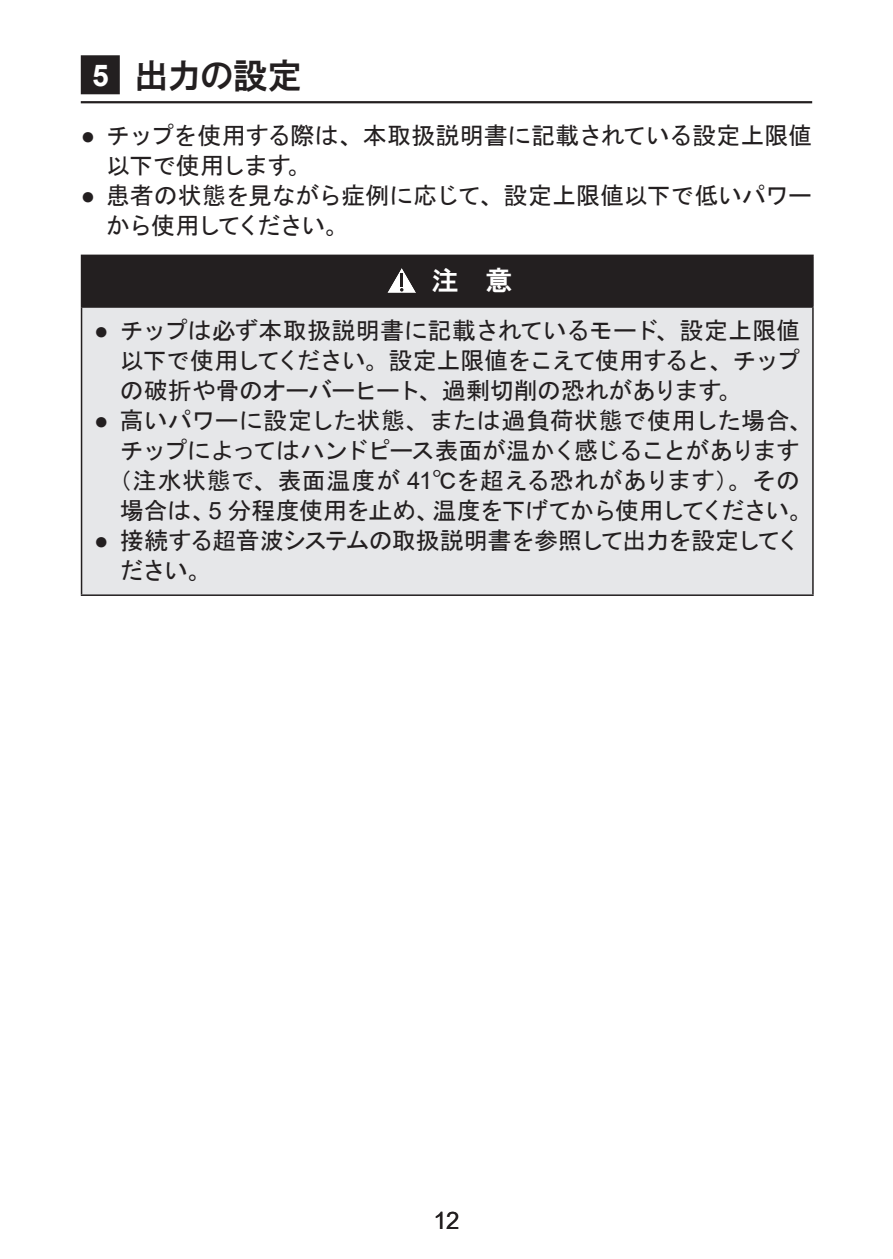
<style>
.page{position:relative;width:893px;height:1259px;background:#fff}
.page>*{position:absolute;margin:0;border:0;box-sizing:border-box;transform-origin:0 0}
.t1{font:34.5px "HG Gothic E";letter-spacing:-.04em;color:#231f20}
.t2{font:27px "HG Gothic E";color:#fff}
.t3{font:24px/30px "MS Gothic";letter-spacing:-.025em;color:#231f20}
.t4{font:24px/30px "MS Gothic";letter-spacing:-.045em;color:#231f20}
.t5{font:24px "MS Gothic";letter-spacing:-.055em;color:#231f20}
.t6{font:24px "MS Gothic";color:#231f20}
.t7{font:24px "MS Gothic";letter-spacing:-.06em;color:#231f20}
.t8{font:24px "MS Gothic";letter-spacing:.01em;color:#231f20}
.t9{font:24px "Arial";color:#231f20}
.s1{font-family:"Arial";font-weight:700;font-size:30px;color:#fff}
.s2{font-family:"Arial"}
</style>
<div class="page">
<div style="left:81px;top:55px;width:39px;height:39px;background:#231f20"></div>
<hr style="left:81px;top:101px;width:731px;height:2px;background:#231f20">
<div style="left:82px;top:255px;width:731px;height:52px;background:#231f20"></div>
<div style="left:82px;top:307px;width:731px;height:288px;background:#e6e7e9"></div>
<hr style="left:81px;top:256px;width:1px;height:50px;background:#231f20">
<hr style="left:812px;top:256px;width:2px;height:50px;background:#231f20">
<hr style="left:81px;top:255px;width:733px;height:1px;background:#231f20">
<hr style="left:81px;top:306px;width:733px;height:2px;background:#231f20">
<hr style="left:81px;top:308px;width:1px;height:286px;background:#231f20">
<hr style="left:812px;top:308px;width:2px;height:286px;background:#231f20">
<hr style="left:81px;top:594px;width:733px;height:2px;background:#231f20">
<svg style="left:387px;top:268px;width:29px;height:25px"></svg>
<h1 class="t1" style="left:92px;top:58px;width:212px"><span class="s1">5</span> 出力の設定</h1>
<p class="t3" style="left:106px;top:120px;width:707px;text-indent:-26px"><span class="s2">●</span> チップを使用する際は、本取扱説明書に記載されている設定上限値以下で使用します。</p>
<p class="t3" style="left:106px;top:180px;width:707px;text-indent:-26px"><span class="s2">●</span> 患者の状態を見ながら症例に応じて、設定上限値以下で低いパワーから使用してください。</p>
<p class="t2" style="left:431px;top:267px;width:82px">注　意</p>
<p class="t3" style="left:120px;top:315px;width:682px;text-align:justify;text-indent:-26px"><span class="s2">●</span> チップは必ず本取扱説明書に記載されているモード、設定上限値以下で使用してください。設定上限値をこえて使用すると、チップの破折や骨のオーバーヒート、過剰切削の恐れがあります。</p>
<p class="t6" style="left:94px;top:408px;width:719px"><span class="s2">●</span> 高いパワーに設定した状態、または過負荷状態で使用した場合、</p>
<p class="t7" style="left:120px;top:438px;width:682px">チップによってはハンドピース表面が温かく感じることがあります</p>
<p class="t8" style="left:108px;top:468px;width:694px">（注水状態で、表面温度が <span class="s2">41</span>℃を超える恐れがあります）。その</p>
<p class="t5" style="left:120px;top:498px;width:694px">場合は、<span class="s2">5</span> 分程度使用を止め、温度を下げてから使用してください。</p>
<p class="t4" style="left:120px;top:525px;width:682px;text-indent:-26px"><span class="s2">●</span> 接続する超音波システムの取扱説明書を参照して出力を設定してください。</p>
<p class="t9" style="left:434px;top:1203px;width:27px">12</p>
</div>
